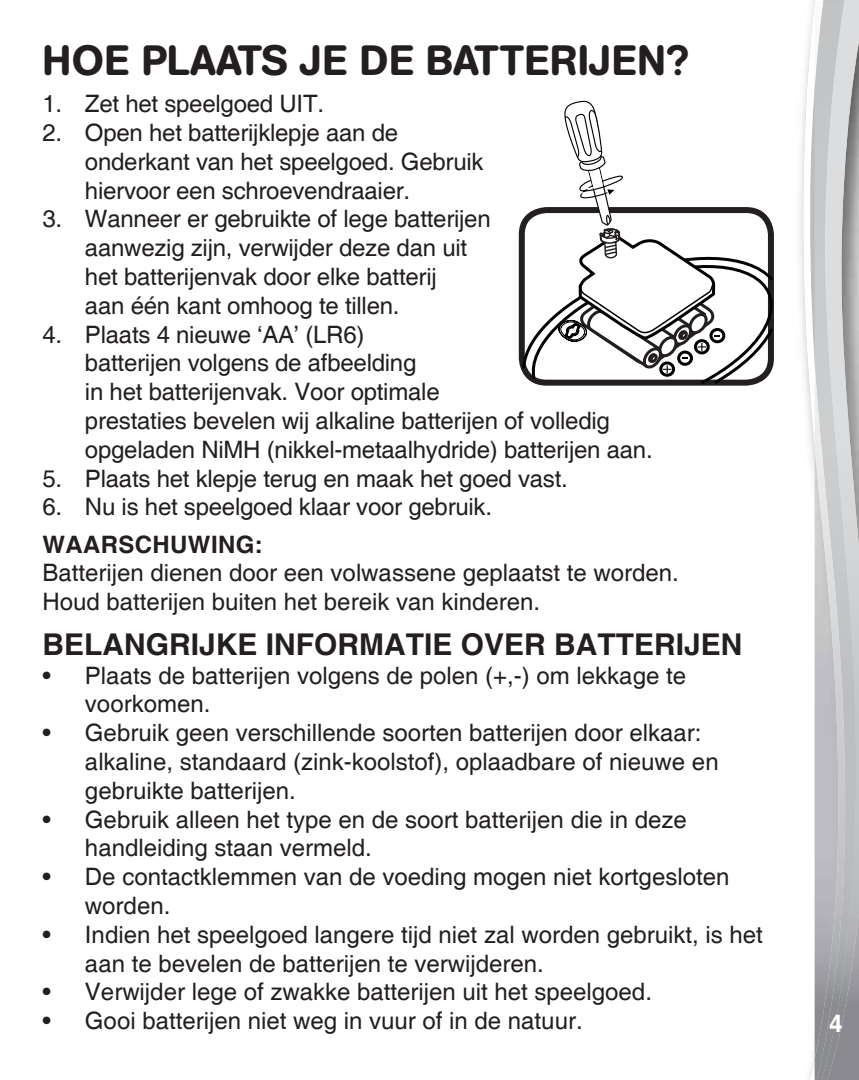
<style>
.page{position:relative;width:859px;height:1080px;background:#fff}
.page>*{position:absolute;margin:0;border:0;box-sizing:border-box;transform-origin:0 0}
.t1{font:500 42px "AG Book Rounded";letter-spacing:.02em;color:#231f20}
.t2{font:700 30px "Helvetica";color:#231f20}
.t3{font:24px/28.8px "Helvetica";color:#231f20}
.t4{font:700 24px "Helvetica";letter-spacing:.015em;color:#231f20}
.t5{font:700 24px "Helvetica";color:#fff}
</style>
<div class="page">
<svg style="left:802px;top:0;width:13px;height:1080px"></svg>
<img style="left:858px;top:3px;width:1px;height:1077px">
<img style="left:848px;top:3px;width:10px;height:1077px">
<svg style="left:823px;top:0;width:36px;height:3px"></svg>
<img style="left:815px;top:1px;width:33px;height:1079px">
<svg style="left:521px;top:100px;width:253px;height:286px"></svg>
<h1 class="t1" style="left:42px;top:36px;width:648px">HOE PLAATS JE DE BATTERIJEN?</h1>
<p class="t3" style="left:42px;top:90px;width:283px">1. Zet het speelgoed UIT.</p>
<p class="t3" style="left:85px;top:119px;width:400px;text-indent:-43px">2. Open het batterijklepje aan de onderkant van het speelgoed. Gebruik hiervoor een schroevendraaier.</p>
<p class="t3" style="left:85px;top:205px;width:407px;text-indent:-43px">3. Wanneer er gebruikte of lege batterijen aanwezig zijn, verwijder deze dan uit het batterijenvak door elke batterij<br>aan één kant omhoog te tillen.</p>
<p class="t3" style="left:85px;top:321px;width:569px;text-indent:-43px">4. Plaats 4 nieuwe ‘AA’ (LR6)<br>batterijen volgens de afbeelding<br>in het batterijenvak. Voor optimale<br>prestaties bevelen wij alkaline batterijen of volledig opgeladen NiMH (nikkel-metaalhydride) batterijen aan.</p>
<p class="t3" style="left:42px;top:465px;width:527px">5. Plaats het klepje terug en maak het goed vast.</p>
<p class="t3" style="left:42px;top:493px;width:451px">6. Nu is het speelgoed klaar voor gebruik.</p>
<p class="t4" style="left:42px;top:530px;width:222px">WAARSCHUWING:</p>
<p class="t3" style="left:42px;top:560px;width:638px">Batterijen dienen door een volwassene geplaatst te worden.<br>Houd batterijen buiten het bereik van kinderen.</p>
<p class="t2" style="left:42px;top:626px;width:702px">BELANGRIJKE INFORMATIE OVER BATTERIJEN</p>
<p class="t3" style="left:85px;top:662px;width:602px;text-indent:-43px">• Plaats de batterijen volgens de polen (+,-) om lekkage te voorkomen.</p>
<p class="t3" style="left:85px;top:719px;width:635px;text-indent:-43px">• Gebruik geen verschillende soorten batterijen door elkaar: alkaline, standaard (zink-koolstof), oplaadbare of nieuwe en gebruikte batterijen.</p>
<p class="t3" style="left:85px;top:806px;width:603px;text-indent:-43px">• Gebruik alleen het type en de soort batterijen die in deze handleiding staan vermeld.</p>
<p class="t3" style="left:85px;top:863px;width:646px;text-indent:-43px">• De contactklemmen van de voeding mogen niet kortgesloten worden.</p>
<p class="t3" style="left:85px;top:921px;width:679px;text-indent:-43px">• Indien het speelgoed langere tijd niet zal worden gebruikt, is het aan te bevelen de batterijen te verwijderen.</p>
<p class="t3" style="left:42px;top:978px;width:611px">• Verwijder lege of zwakke batterijen uit het speelgoed.</p>
<p class="t3" style="left:42px;top:1007px;width:542px">• Gooi batterijen niet weg in vuur of in de natuur.</p>
<p class="t5" style="left:829px;top:1008px;width:15px">4</p>
</div>
